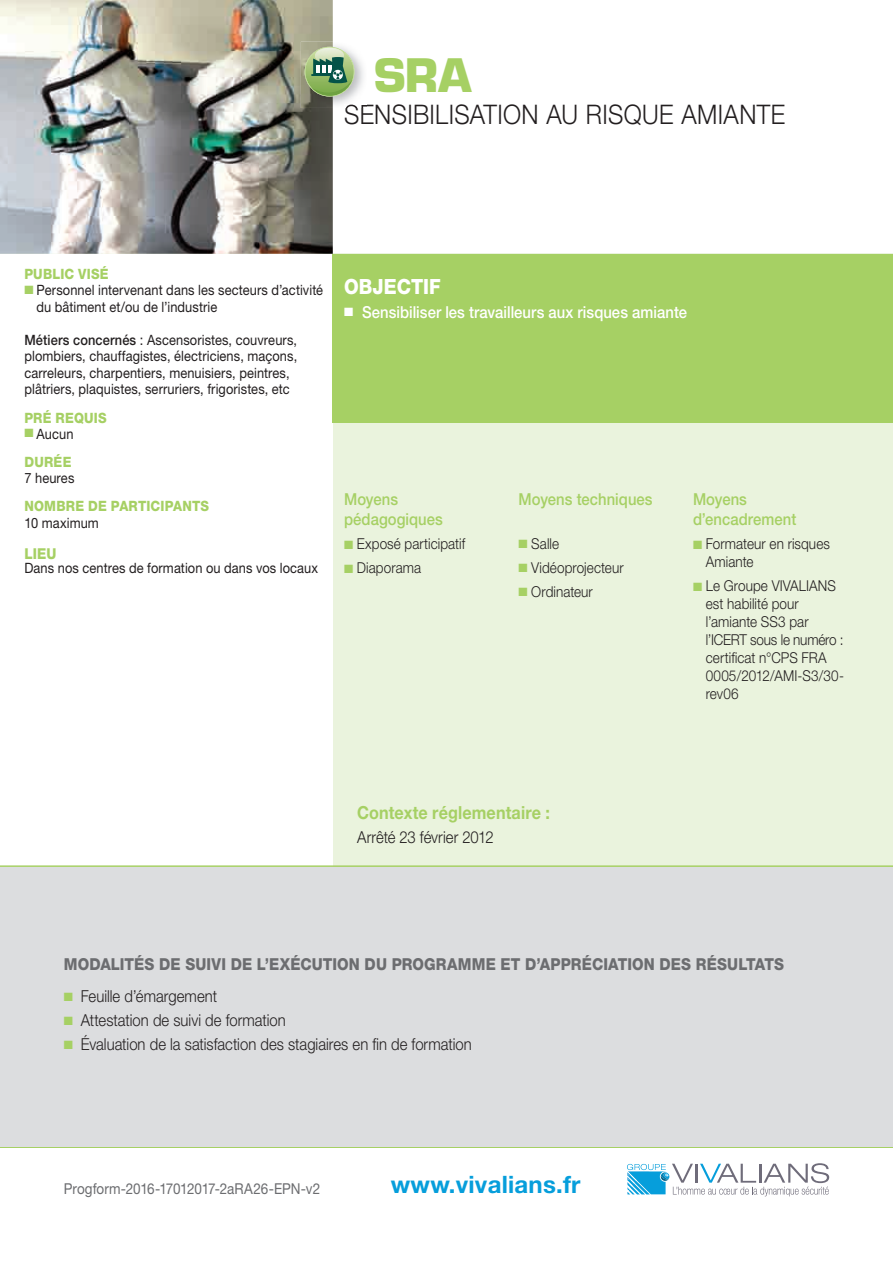
<style>
.page{position:relative;width:893px;height:1263px;background:#fff}
.page>*{position:absolute;margin:0;border:0;box-sizing:border-box;transform-origin:0 0}
.t1{font:700 45px "Eurostile";color:#a6d064}
.t2{font:300 27px "Helvetica Neue";letter-spacing:.015em;color:#231f20;scale:.9 1}
.t3{font:700 24px "Helvetica Neue";letter-spacing:.01em;color:#069edb}
.t4{font:800 21px "Helvetica Neue";letter-spacing:.005em;color:#fff;scale:.9 1}
.t5{font:700 18px "Helvetica Neue";letter-spacing:.005em;color:#a6d064;scale:.9 1}
.t6{font:300 16.5px "Helvetica Neue";color:#231f20;scale:.9 1}
.t7{font:800 16.5px "Helvetica Neue";letter-spacing:.01em;color:#6c6d70;scale:.9 1}
.t8{font:500 16.5px/19.8px "Helvetica Neue";letter-spacing:.005em;color:#a6d064;scale:.9 1}
.t9{font:500 16.5px "Helvetica Neue";letter-spacing:.005em;color:#fff;scale:.9 1}
.t10{font:300 15px/18px "Helvetica Neue";letter-spacing:.005em;color:#231f20;scale:.9 1}
.t11{font:15px "Helvetica Neue";letter-spacing:-.01em;color:#6c6d70;scale:.9 1}
.t12{font:800 15px "Helvetica Neue";color:#a6d064;scale:.9 1}
.t13{font:14.25px/16.5px "Helvetica Neue";letter-spacing:.005em;color:#231f20;scale:.9 1}
.t14{font:800 14.25px "Helvetica Neue";letter-spacing:.015em;color:#a6d064;scale:.9 1}
.s1{color:#a6d064}
.s2{font-weight:500}
.s3{font-weight:800;color:#a6d064}
</style>
<div class="page">
<div style="left:0;top:254px;width:893px;height:660px;background:#eaf3dd"></div>
<div style="left:0;top:254px;width:332px;height:640px;background:#fff"></div>
<hr style="left:0;top:865px;width:893px;height:2px;background:#a6d064">
<svg style="left:627px;top:1163px;width:202px;height:33px"></svg>
<div style="left:333px;top:254px;width:560px;height:168px;background:#a6d064"></div>
<hr style="left:0;top:1146px;width:893px;height:2px;background:#a6d064">
<div style="left:0;top:867px;width:893px;height:279px;background:#dcdddf"></div>
<img style="left:0;top:0;width:333px;height:254px">
<img style="left:301px;top:42px;width:63px;height:66px">
<img style="left:345px;top:105px;width:22px;height:3px">
<svg style="left:305px;top:47px;width:49px;height:50px"></svg>
<h1 class="t1" style="left:374px;top:48px;width:99px">SRA</h1>
<h2 class="t2" style="left:344px;top:98px;width:492px">SENSIBILISATION AU RISQUE AMIANTE</h2>
<p class="t14" style="left:24px;top:265px;width:95px">PUBLIC VISÉ</p>
<p class="t13" style="left:37px;top:282px;width:320px;text-indent:-12px"><span class="s1">■</span> Personnel intervenant dans les secteurs d’activité du bâtiment et/ou de l’industrie</p>
<p class="t13" style="left:24px;top:331px;width:305px"><span class="s2">Métiers concernés</span> : Ascensoristes, couvreurs, plombiers, chauffagistes, électriciens, maçons, carreleurs, charpentiers, menuisiers, peintres, plâtriers, plaquistes, serruriers, frigoristes, etc</p>
<p class="t14" style="left:24px;top:409px;width:93px">PRÉ REQUIS</p>
<p class="t13" style="left:24px;top:419px;width:56px;line-height:28.2px"><span class="s1">■</span> Aucun<br><span class="s3">DURÉE</span></p>
<p class="t13" style="left:24px;top:470px;width:57px">7 heures</p>
<p class="t14" style="left:24px;top:498px;width:207px">NOMBRE DE PARTICIPANTS</p>
<p class="t13" style="left:24px;top:514px;width:84px">10 maximum</p>
<p class="t12" style="left:24px;top:545px;width:37px">LIEU</p>
<p class="t13" style="left:24px;top:559px;width:328px">Dans nos centres de formation ou dans vos locaux</p>
<h3 class="t4" style="left:344px;top:274px;width:109px">OBJECTIF</h3>
<p class="t9" style="left:344px;top:302px;width:383px">■ Sensibiliser les travailleurs aux risques amiante</p>
<p class="t8" style="left:344px;top:489px;width:111px">Moyens pédagogiques</p>
<p class="t10" style="left:344px;top:535px;width:136px"><span class="s1">■</span> Exposé participatif</p>
<p class="t10" style="left:344px;top:559px;width:87px"><span class="s1">■</span> Diaporama</p>
<p class="t8" style="left:519px;top:489px;width:150px">Moyens techniques</p>
<p class="t10" style="left:519px;top:535px;width:47px"><span class="s1">■</span> Salle</p>
<p class="t10" style="left:519px;top:559px;width:118px"><span class="s1">■</span> Vidéoprojecteur</p>
<p class="t10" style="left:519px;top:583px;width:84px"><span class="s1">■</span> Ordinateur</p>
<p class="t8" style="left:693px;top:489px;width:116px">Moyens d’encadrement</p>
<p class="t10" style="left:706px;top:535px;width:140px;text-indent:-13px"><span class="s1">■</span> Formateur en risques<br>Amiante</p>
<p class="t10" style="left:706px;top:577px;width:155px;text-indent:-13px"><span class="s1">■</span> Le Groupe VIVALIANS est habilité pour l’amiante SS3 par l’ICERT sous le numéro : certificat n°CPS FRA<br>0005/2012/AMI-S3/30- rev06</p>
<p class="t5" style="left:357px;top:801px;width:216px">Contexte réglementaire :</p>
<p class="t6" style="left:357px;top:827px;width:153px">Arrêté 23 février 2012</p>
<p class="t7" style="left:64px;top:954px;width:802px">MODALITÉS DE SUIVI DE L’EXÉCUTION DU PROGRAMME ET D’APPRÉCIATION DES RÉSULTATS</p>
<p class="t6" style="left:64px;top:986px;width:172px"><span class="s1">■</span> Feuille d’émargement</p>
<p class="t6" style="left:64px;top:1010px;width:248px"><span class="s1">■</span> Attestation de suivi de formation</p>
<p class="t6" style="left:64px;top:1034px;width:455px"><span class="s1">■</span> Évaluation de la satisfaction des stagiaires en fin de formation</p>
<p class="t11" style="left:64px;top:1180px;width:287px">Progform-2016-17012017-2aRA26-EPN-v2</p>
<h3 class="t3" style="left:391px;top:1170px;width:191px">www.vivalians.fr</h3>
</div>
